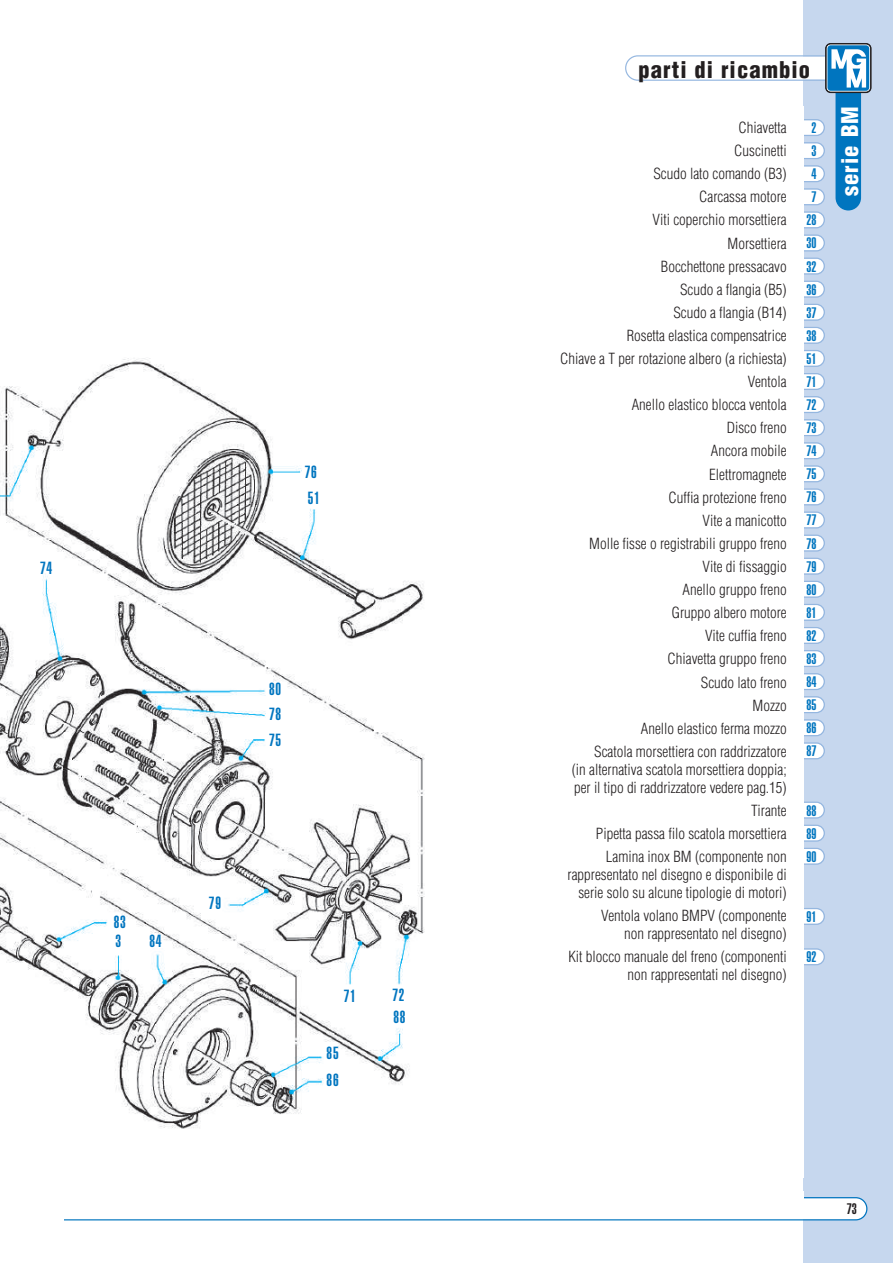
<style>
.page{position:relative;width:893px;height:1263px;background:#fff}
.page>*{position:absolute;margin:0;border:0;box-sizing:border-box;transform-origin:0 0}
.t1{font:900 condensed 22.5px "Helvetica LT Std";letter-spacing:.05em;color:#231f20}
.t2{font:900 condensed 22.5px "Helvetica LT Std";letter-spacing:.05em;color:#fff}
.t3{font:17.25px/25px "Helvetica LT Std Ultra Comp";letter-spacing:.05em;color:#0075bf}
.t4{font:300 condensed 15px/23.1px "Helvetica LT Std";color:#231f20;text-align:right}
.t5{font:15px/23.1px "Helvetica LT Std Ultra Comp";color:#0075bf;text-align:center}
.t6{font:15px "Helvetica LT Std Ultra Comp";color:#231f20}
</style>
<div class="page">
<div style="left:804px;top:0;width:89px;height:1263px;background:#c6d7ee"></div>
<svg style="left:64px;top:1197px;width:803px;height:23px"></svg>
<div style="left:808px;top:1201px;width:51px;height:17px;background:#fff"></div>
<div style="left:43px;top:1191px;width:761px;height:12px;background:#fff"></div>
<img style="left:0;top:358px;width:425px;height:771px">
<div style="left:835px;top:70px;width:26px;height:140px;background:#0075bf;border-radius:13px"></div>
<svg style="left:825px;top:43px;width:46px;height:50px"></svg>
<div style="left:827px;top:45px;width:42px;height:46px;background:#0075bf;border-radius:3px"></div>
<svg style="left:625px;top:49px;width:241px;height:39px"></svg>
<div style="left:826px;top:44px;width:45px;height:48px;border:1px solid #231f20;border-radius:5px"></div>
<svg style="left:804px;top:119px;width:21px;height:17px"></svg>
<svg style="left:804px;top:142px;width:21px;height:17px"></svg>
<svg style="left:804px;top:165px;width:21px;height:17px"></svg>
<svg style="left:804px;top:188px;width:21px;height:17px"></svg>
<svg style="left:804px;top:211px;width:21px;height:17px"></svg>
<svg style="left:804px;top:234px;width:21px;height:17px"></svg>
<svg style="left:804px;top:258px;width:21px;height:17px"></svg>
<svg style="left:804px;top:281px;width:21px;height:17px"></svg>
<svg style="left:804px;top:304px;width:21px;height:17px"></svg>
<svg style="left:804px;top:327px;width:21px;height:17px"></svg>
<svg style="left:804px;top:350px;width:21px;height:17px"></svg>
<svg style="left:804px;top:373px;width:21px;height:17px"></svg>
<svg style="left:804px;top:396px;width:21px;height:17px"></svg>
<svg style="left:804px;top:419px;width:21px;height:17px"></svg>
<svg style="left:804px;top:442px;width:21px;height:17px"></svg>
<svg style="left:804px;top:465px;width:21px;height:17px"></svg>
<svg style="left:804px;top:488px;width:21px;height:17px"></svg>
<svg style="left:804px;top:511px;width:21px;height:17px"></svg>
<svg style="left:804px;top:535px;width:21px;height:17px"></svg>
<svg style="left:804px;top:558px;width:21px;height:17px"></svg>
<svg style="left:804px;top:581px;width:21px;height:17px"></svg>
<svg style="left:804px;top:604px;width:21px;height:17px"></svg>
<svg style="left:804px;top:627px;width:21px;height:17px"></svg>
<svg style="left:804px;top:650px;width:21px;height:17px"></svg>
<svg style="left:804px;top:673px;width:21px;height:17px"></svg>
<svg style="left:804px;top:696px;width:21px;height:17px"></svg>
<svg style="left:804px;top:719px;width:21px;height:17px"></svg>
<svg style="left:804px;top:742px;width:21px;height:17px"></svg>
<svg style="left:804px;top:801px;width:21px;height:18px"></svg>
<svg style="left:804px;top:825px;width:21px;height:17px"></svg>
<svg style="left:804px;top:848px;width:21px;height:17px"></svg>
<svg style="left:804px;top:908px;width:21px;height:17px"></svg>
<svg style="left:804px;top:948px;width:21px;height:17px"></svg>
<p class="t3" style="left:40px;top:556px;width:14px">74</p>
<p class="t3" style="left:305px;top:461px;width:17px">76<br>51</p>
<p class="t3" style="left:269px;top:678px;width:14px;text-align:justify">80<br>78<br>75</p>
<p class="t3" style="left:114px;top:914px;width:14px;line-height:18.9px">83<br>3</p>
<p class="t3" style="left:150px;top:929px;width:14px">84</p>
<p class="t3" style="left:209px;top:891px;width:14px">79</p>
<p class="t3" style="left:344px;top:984px;width:14px">71</p>
<p class="t3" style="left:393px;top:985px;width:14px;line-height:22px">72<br>88</p>
<p class="t3" style="left:327px;top:1041px;width:14px;line-height:26.2px">85<br>86</p>
<h1 class="t1" style="left:638px;top:61px;width:173px">parti di ricambio</h1>
<p class="t4" style="left:560px;top:117px;width:228px">Chiavetta<br>Cuscinetti<br>Scudo lato comando (B3)<br>Carcassa motore<br>Viti coperchio morsettiera<br>Morsettiera<br>Bocchettone pressacavo<br>Scudo a flangia (B5)<br>Scudo a flangia (B14)<br>Rosetta elastica compensatrice<br>Chiave a T per rotazione albero (a richiesta)<br>Ventola<br>Anello elastico blocca ventola<br>Disco freno<br>Ancora mobile<br>Elettromagnete<br>Cuffia protezione freno<br>Vite a manicotto<br>Molle fisse o registrabili gruppo freno<br>Vite di fissaggio<br>Anello gruppo freno<br>Gruppo albero motore<br>Vite cuffia freno<br>Chiavetta gruppo freno<br>Scudo lato freno<br>Mozzo<br>Anello elastico ferma mozzo<br>Scatola morsettiera con raddrizzatore</p>
<p class="t4" style="left:572px;top:762px;width:216px;line-height:18px;text-align:left">(in alternativa scatola morsettiera doppia; per il tipo di raddrizzatore vedere pag.15)</p>
<p class="t4" style="left:596px;top:800px;width:192px">Tirante<br>Pipetta passa filo scatola morsettiera<br>Lamina inox BM (componente non</p>
<p class="t4" style="left:568px;top:867px;width:221px;line-height:18px">rappresentato nel disegno e disponibile di serie solo su alcune tipologie di motori)</p>
<p class="t4" style="left:601px;top:908px;width:187px;line-height:18px">Ventola volano BMPV (componente non rappresentato nel disegno)</p>
<p class="t4" style="left:568px;top:949px;width:220px;line-height:18px">Kit blocco manuale del freno (componenti non rappresentati nel disegno)</p>
<p class="t5" style="left:806px;top:117px;width:11px">2<br>3<br>4<br>7<br>28<br>30<br>32<br>36<br>37<br>38<br>51<br>71<br>72<br>73<br>74<br>75<br>76<br>77<br>78<br>79<br>80<br>81<br>82<br>83<br>84<br>85<br>86<br>87</p>
<p class="t5" style="left:806px;top:800px;width:11px;text-align:justify">88<br>89<br>90</p>
<p class="t5" style="left:806px;top:906px;width:11px">91</p>
<p class="t5" style="left:806px;top:946px;width:11px">92</p>
<h1 class="t2" style="left:841px;top:196px;width:91px;rotate:-90deg">serie BM</h1>
<p class="t6" style="left:847px;top:1203px;width:11px">73</p>
</div>
